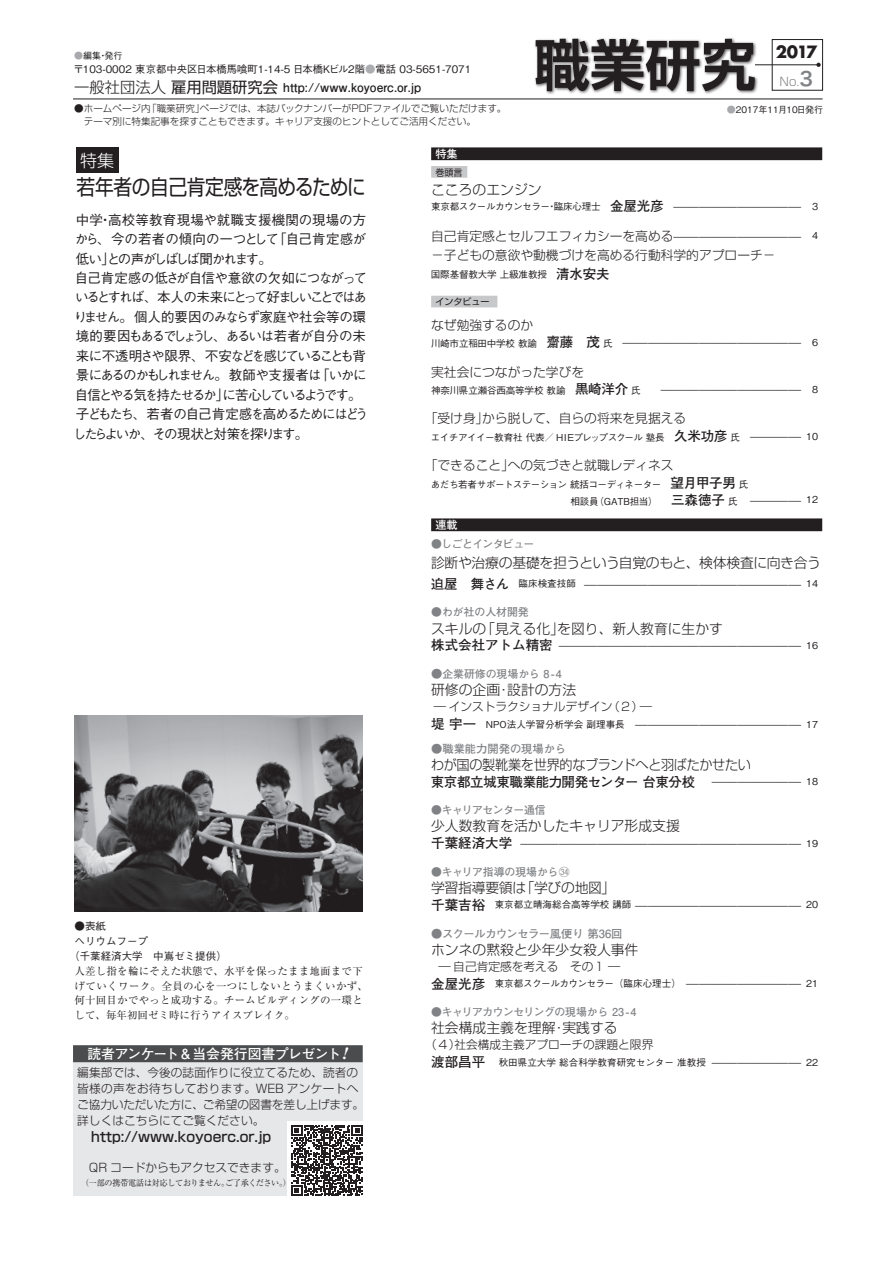
<style>
.page{position:relative;width:893px;height:1263px;background:#fff}
.page>*{position:absolute;margin:0;border:0;box-sizing:border-box;transform-origin:0 0}
.t1{font:700 55.5px "Shin Go Pro De";color:#231f20}
.t2{font:21.3px "Shin Go Pro";letter-spacing:-.025em;color:#231f20;scale:.88 1}
.t3{font:300 16.95px "Shin Go Pro";color:#fff}
.t4{font:700 16.5px "Futura";color:#231f20}
.記事タイトル{font:300 13.8px "Shin Go Pro";color:#231f20}
.記事タイトル-2{font:300 13.8px "Shin Go Pro";letter-spacing:-.02em;color:#231f20}
.記事タイトル-3{font:300 13.8px "Shin Go Pro";letter-spacing:-.025em;color:#231f20;scale:.95 1}
.t5{font:500 13.8px "Shin Go Pro";color:#231f20}
.t6{font:700 13.8px "Futo Go B101 Pro";letter-spacing:-.03em;color:#fff}
.t7{font:500 13.5px/19.5px "Gothic BBB Pro";letter-spacing:-.12em;color:#231f20;text-align:justify}
.t8{font:700 13.5px "Futo Go B101 Pro";letter-spacing:-.03em;color:#231f20}
.t9{font:300 12.75px "Shin Go Pro";color:#231f20}
.t10{font:700 12.15px "Futo Go B101 Pro";color:#231f20}
.記事タイトル-4{font:300 11.7px/15.9px "Shin Go Pro";color:#231f20}
.記事タイトル-5{font:300 11.7px "Shin Go Pro";color:#231f20;scale:1.5 1}
.t11{font:300 11.7px "Shin Go Pro";color:#808285}
.タイトル{font:700 11.25px "Futo Go B101 Pro";letter-spacing:-.03em;color:#808285}
.タイトル-2{font:700 11.25px "Futo Go B101 Pro";color:#808285}
.t12{font:700 11.1px "Futo Go B101 Pro";color:#fff}
.タイトル-3{font:700 10.8px "Futo Go B101 Pro";color:#808285}
.タイトル-4{font:700 10.8px "Futo Go B101 Pro";letter-spacing:-.045em;color:#808285}
.タイトル-5{font:700 10.8px "Futo Go B101 Pro";letter-spacing:-.05em;color:#808285}
.タイトル-6{font:700 10.8px "Futo Go B101 Pro";letter-spacing:-.055em;color:#808285}
.t13{font:10.5px/14.9px "Ryumin Pro";letter-spacing:.02em;color:#231f20}
.t14{font:500 10.5px "Gothic BBB Pro";color:#231f20}
.t15{font:500 10.35px "Gothic BBB Pro";color:#231f20}
.t16{font:500 9.6px "Gothic BBB Pro";color:#231f20}
.t17{font:500 9.6px "Gothic BBB Pro";letter-spacing:-.02em;color:#231f20}
.t18{font:300 9.6px "Shin Go Pro";color:#231f20}
.t19{font:500 9.6px "Gothic BBB Pro";letter-spacing:-.04em;color:#231f20}
.t20{font:500 9.6px "Gothic BBB Pro";letter-spacing:-.055em;color:#231f20}
.t21{font:500 9.6px "Gothic BBB Pro";letter-spacing:-.05em;color:#231f20}
.t22{font:500 9px "Gothic BBB Pro";color:#231f20}
.分類かこみ{font:9px "Shin Go Pro";color:#231f20}
.t23{font:8.55px "Ryumin Pro";letter-spacing:-.035em;color:#231f20;scale:.95 1}
.s1{color:#a8a9ad}
.s2{color:#acadb1}
.s3{font-family:"Shin Go Pro";font-weight:300;font-size:15.3px}
.s4{font-family:"Shin Go Pro";font-weight:400;font-size:15.3px}
.s5{font-family:"Hira Kaku Pro W6";font-weight:400;font-size:19.2px}
.s6{font-family:"Century Schoolbook";font-style:italic;font-size:15.9px}
.s7{font-family:"Futo Go B101 Pro";font-weight:700;font-size:13.5px}
.s8{font-family:"Shin Go Pro";font-weight:300;font-size:12.75px}
.s9{font-family:"Gothic BBB Pro";font-weight:500;font-size:9.6px}
.s10{font-size:11.25px}
.s11{font-family:"Gothic BBB Pr 5";font-weight:500}
</style>
<div class="page">
<hr style="left:73px;top:99px;width:750px;height:1px;background:#231f20">
<div style="left:534px;top:37px;width:225px;height:58px;background:#231f20;opacity:.75"></div>
<div style="left:772px;top:39px;width:51px;height:51px;border:1px solid #231f20"></div>
<hr style="left:755px;top:65px;width:63px;height:1px;background:#231f20">
<svg style="left:816px;top:63px;width:5px;height:4px"></svg>
<div style="left:431px;top:147px;width:391px;height:13px;background:#231f20"></div>
<div style="left:431px;top:166px;width:36px;height:12px;background:#c7c8ca"></div>
<div style="left:431px;top:296px;width:66px;height:11px;background:#c7c8ca"></div>
<div style="left:431px;top:518px;width:391px;height:13px;background:#231f20"></div>
<div style="left:76px;top:147px;width:42px;height:26px;background:#231f20"></div>
<div style="left:73px;top:1046px;width:290px;height:150px;background:#e6e7e9"></div>
<div style="left:73px;top:1045px;width:290px;height:17px;background:#4b4c4d"></div>
<div style="left:288px;top:1121px;width:75px;height:75px;background:#fff"></div>
<svg style="left:291px;top:1125px;width:72px;height:71px"></svg>
<img style="left:75px;top:715px;width:288px;height:196px">
<p class="t1" style="left:534px;top:19px;width:223px">職業研究</p>
<p class="t22" style="left:727px;top:102px;width:98px"><span class="s1">●</span>2017年11月10日発行</p>
<p class="t22" style="left:74px;top:48px;width:50px"><span class="s1">●</span>編集・発行</p>
<p class="t4" style="left:776px;top:41px;width:43px">2017</p>
<p class="t15" style="left:73px;top:61px;width:399px">〒103-0002 東京都中央区日本橋馬喰町1-14-5 日本橋Kビル2階<span class="s2">●</span>電話 03-5651-7071</p>
<p class="t10" style="left:74px;top:77px;width:348px"><span class="s3">一般社団法人</span> <span class="s4">雇用問題研究会</span> http://www.koyoerc.or.jp</p>
<p class="t18" style="left:74px;top:101px;width:434px">●ホームページ内「職業研究」ページでは、本誌バックナンバーがPDFファイルでご覧いただけます。</p>
<p class="t18" style="left:74px;top:113px;width:403px">　テーマ別に特集記事を探すこともできます。キャリア支援のヒントとしてご活用ください。</p>
<p class="t11" style="left:779px;top:72px;width:35px">No.<span class="s5">3</span></p>
<p class="t3" style="left:80px;top:146px;width:36px">特集</p>
<p class="t2" style="left:77px;top:169px;width:330px">若年者の自己肯定感を高めるために</p>
<p class="t7" style="left:75px;top:208px;width:293px">中学・高校等教育現場や就職支援機関の現場の方から、今の若者の傾向の一つとして「自己肯定感が低い」との声がしばしば聞かれます。</p>
<p class="t7" style="left:74px;top:266px;width:295px">自己肯定感の低さが自信や意欲の欠如につながっているとすれば、本人の未来にとって好ましいことではありません。個人的要因のみならず家庭や社会等の環境的要因もあるでしょうし、あるいは若者が自分の未来に不透明さや限界、不安などを感じていることも背景にあるのかもしれません。教師や支援者は「いかに自信とやる気を持たせるか」に苦心しているようです。</p>
<p class="t7" style="left:73px;top:403px;width:297px">子どもたち、若者の自己肯定感を高めるためにはどうしたらよいか、その現状と対策を探ります。</p>
<p class="t14" style="left:75px;top:918px;width:33px">●表紙</p>
<p class="t14" style="left:75px;top:932px;width:75px">ヘリウムフープ</p>
<p class="t14" style="left:69px;top:947px;width:159px">（千葉経済大学　中嶌ゼミ提供）</p>
<p class="t13" style="left:75px;top:963px;width:295px">人差し指を輪にそえた状態で、水平を保ったまま地面まで下げていくワーク。全員の心を一つにしないとうまくいかず、何十回目かでやっと成功する。チームビルディングの一環として、毎年初回ゼミ時に行うアイスブレイク。</p>
<p class="t6" style="left:87px;top:1043px;width:262px">読者アンケート＆当会発行図書プレゼント <span class="s6">!</span></p>
<p class="記事タイトル-4" style="left:77px;top:1063px;width:288px">編集部では、今後の誌面作りに役立てるため、読者の皆様の声をお待ちしております。WEB アンケートヘご協力いただいた方に、ご希望の図書を差し上げます。</p>
<p class="記事タイトル-4" style="left:77px;top:1111px;width:189px">詳しくはこちらにてご覧ください。</p>
<p class="t5" style="left:77px;top:1126px;width:195px">　http://www.koyoerc.or.jp</p>
<p class="記事タイトル-4" style="left:77px;top:1158px;width:210px">　QR コードからもアクセスできます。</p>
<p class="t23" style="left:77px;top:1176px;width:226px">　（一部の携帯電話は対応しておりません。ご了承ください。）</p>
<p class="t12" style="left:435px;top:145px;width:24px">特集</p>
<p class="分類かこみ" style="left:435px;top:165px;width:38px">巻頭言　</p>
<p class="記事タイトル" style="left:431px;top:178px;width:112px">こころのエンジン</p>
<p class="t19" style="left:431px;top:199px;width:389px">東京都スクールカウンセラー・臨床心理士　<span class="s7">金屋光彦</span> <span class="s8">——————————</span> 3</p>
<p class="t9" style="left:431px;top:225px;width:388px">自己肯定感とセルフエフィカシーを高める—————————— <span class="s9">4</span></p>
<p class="t9" style="left:431px;top:244px;width:346px">－子どもの意欲や動機づけを高める行動科学的アプローチ－</p>
<p class="t17" style="left:431px;top:267px;width:180px">国際基督教大学 上級准教授 <span class="s7">清水安夫</span></p>
<p class="分類かこみ" style="left:435px;top:294px;width:68px">インタビュー 　</p>
<p class="t9" style="left:431px;top:314px;width:104px">なぜ勉強するのか</p>
<p class="t17" style="left:431px;top:336px;width:389px">川崎市立稲田中学校 教諭　<span class="s7">齋藤　茂</span> 氏 <span class="s8">——————————————</span> 6</p>
<p class="t9" style="left:431px;top:361px;width:155px">実社会につながった学びを</p>
<p class="t17" style="left:431px;top:383px;width:211px">神奈川県立瀬谷西高等学校 教諭　<span class="s7">黒崎洋介</span> 氏</p>
<p class="t9" style="left:661px;top:379px;width:159px">——————————— <span class="s9">8</span></p>
<p class="t9" style="left:425px;top:408px;width:263px">「受け身」から脱して、自らの将来を見据える</p>
<p class="t20" style="left:431px;top:430px;width:389px">エイチアイイー教育社 代表／ HIEプレップスクール 塾長　<span class="s7">久米功彦</span> 氏 <span class="s8">————</span> 10</p>
<p class="t9" style="left:425px;top:455px;width:250px">「できること」への気づきと就職レディネス</p>
<p class="t21" style="left:431px;top:476px;width:319px">あだち若者サポートステーション 統括コーディネーター　<span class="s7">望月甲子男</span> 氏</p>
<p class="t17" style="left:571px;top:493px;width:249px">相談員（GATB担当） <span class="s7">三森徳子</span> 氏 <span class="s8">————</span> 12</p>
<p class="t12" style="left:435px;top:516px;width:24px">連載</p>
<p class="タイトル-6" style="left:431px;top:535px;width:105px">●しごとインタビュー</p>
<p class="記事タイトル-2" style="left:431px;top:551px;width:391px">診断や治療の基礎を担うという自覚のもと、検体検査に向き合う</p>
<p class="t9" style="left:431px;top:573px;width:389px"><span class="s7">迫屋　舞さん</span><span class="s9">　臨床検査技師</span> ————————————————— <span class="s9">14</span></p>
<p class="タイトル-3" style="left:431px;top:603px;width:99px">●わが社の人材開発</p>
<p class="記事タイトル" style="left:431px;top:617px;width:293px">スキルの「見える化」を図り、新人教育に生かす</p>
<p class="t9" style="left:431px;top:635px;width:389px"><span class="s7">株式会社アトム精密</span> ——————————————————— <span class="s9">16</span></p>
<p class="タイトル-3" style="left:431px;top:665px;width:132px"><span class="s10">●</span>企業研修の現場から 8-4</p>
<p class="記事タイトル" style="left:431px;top:679px;width:147px">研修の企画・設計の方法</p>
<p class="記事タイトル-5" style="left:431px;top:696px;width:151px">－インストラクショナルデザイン（２）－</p>
<p class="t16" style="left:431px;top:716px;width:389px"><span class="s7">堤宇一</span>　NPO法人学習分析学会 副理事長 <span class="s8">—————————————</span> 17</p>
<p class="タイトル-2" style="left:431px;top:740px;width:137px">●職業能力開発の現場から</p>
<p class="記事タイトル-3" style="left:431px;top:753px;width:338px">わが国の製靴業を世界的なブランドへと羽ばたかせたい</p>
<p class="t8" style="left:431px;top:771px;width:389px">東京都立城東職業能力開発センター台東分校　 <span class="s8">———————</span> <span class="s9">18</span></p>
<p class="タイトル-5" style="left:431px;top:801px;width:116px">●キャリアセンター通信</p>
<p class="記事タイトル" style="left:431px;top:815px;width:250px">少人数教育を活かしたキャリア形成支援</p>
<p class="t9" style="left:431px;top:833px;width:389px"><span class="s7">千葉経済大学</span> —————————————————————— <span class="s9">19</span></p>
<p class="タイトル-3" style="left:431px;top:863px;width:140px">●キャリア指導の現場から<span class="s11">㉞</span></p>
<p class="記事タイトル-2" style="left:431px;top:876px;width:186px">学習指導要領は「学びの地図」</p>
<p class="t16" style="left:431px;top:897px;width:389px"><span class="s7">千葉吉裕</span>　東京都立晴海総合高等学校 講師 <span class="s8">—————————————</span> 20</p>
<p class="タイトル" style="left:431px;top:925px;width:193px">●スクールカウンセラー風便り第36回</p>
<p class="記事タイトル" style="left:431px;top:938px;width:209px">ホンネの黙殺と少年少女殺人事件</p>
<p class="記事タイトル-5" style="left:436px;top:957px;width:126px">－自己肯定感を考える　その１－</p>
<p class="t19" style="left:431px;top:976px;width:389px"><span class="s7">金屋光彦</span>　東京都スクールカウンセラー（臨床心理士） <span class="s8">—————————</span> 21</p>
<p class="タイトル-4" style="left:431px;top:1003px;width:207px">●キャリアカウンセリングの現場から 23-4</p>
<p class="記事タイトル" style="left:431px;top:1017px;width:188px">社会構成主義を理解・実践する</p>
<p class="記事タイトル-4" style="left:425px;top:1035px;width:230px">（４）社会構成主義アプローチの課題と限界</p>
<p class="t16" style="left:431px;top:1054px;width:389px"><span class="s7">渡部昌平　</span>秋田県立大学 総合科学教育研究センター 准教授 <span class="s8">———————</span> 22</p>
</div>
